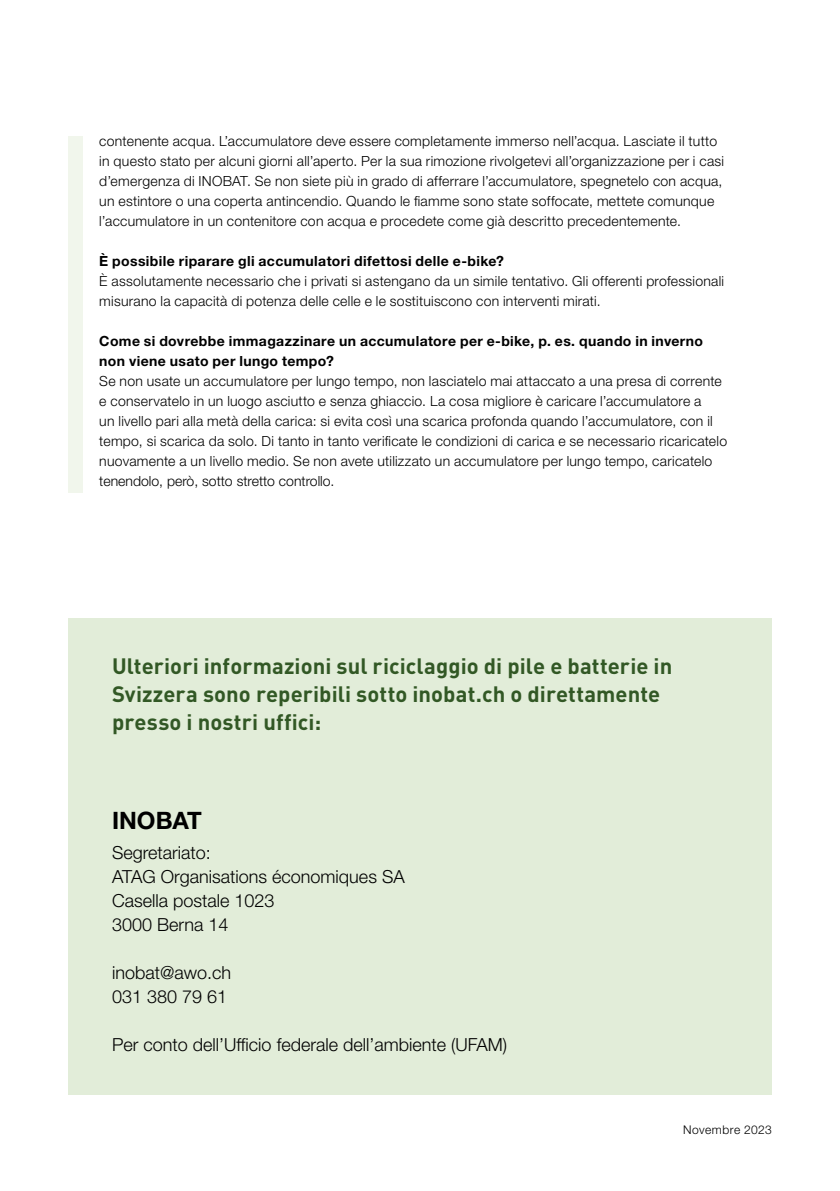
<style>
.page{position:relative;width:840px;height:1191px;background:#fff}
.page>*{position:absolute;margin:0;border:0;box-sizing:border-box;transform-origin:0 0}
.t1{font:700 24px "Helvetica Neue LT Std";color:#000}
.t2{font:700 22px/28px "DIN Pro";letter-spacing:.005em;color:#325825}
.t3{font:300 18px/24px "Helvetica Neue LT Std";color:#000}
.t4{font:300 14px/20px "Helvetica Neue LT Std";letter-spacing:.02em;color:#000}
.t5{font:700 14px/20px "Helvetica Neue LT Std";letter-spacing:.025em;color:#000}
.t6{font:300 12px "Helvetica Neue LT Std";letter-spacing:.035em;color:#000}
</style>
<div class="page">
<div style="left:68px;top:136px;width:14px;height:356px;background:#f1f6ec"></div>
<div style="left:68px;top:618px;width:703px;height:476px;background:#e2edd9"></div>
<p class="t4" style="left:99px;top:131px;width:626px">contenente acqua. L’accumulatore deve essere completamente immerso nell’acqua. Lasciate il tutto in questo stato per alcuni giorni all’aperto. Per la sua rimozione rivolgetevi all’organizzazione per i casi d’emergenza di INOBAT. Se non siete più in grado di afferrare l’accumulatore, spegnetelo con acqua, un estintore o una coperta antincendio. Quando le fiamme sono state soffocate, mettete comunque l’accumulatore in un contenitore con acqua e procedete come già descritto precedentemente.</p>
<p class="t5" style="left:99px;top:251px;width:406px">È possibile riparare gli accumulatori difettosi delle e-bike?</p>
<p class="t4" style="left:99px;top:271px;width:626px">È assolutamente necessario che i privati si astengano da un simile tentativo. Gli offerenti professionali misurano la capacità di potenza delle celle e le sostituiscono con interventi mirati.</p>
<p class="t5" style="left:99px;top:331px;width:605px">Come si dovrebbe immagazzinare un accumulatore per e-bike, p. es. quando in inverno non viene usato per lungo tempo?</p>
<p class="t4" style="left:99px;top:371px;width:629px">Se non usate un accumulatore per lungo tempo, non lasciatelo mai attaccato a una presa di corrente e conservatelo in un luogo asciutto e senza ghiaccio. La cosa migliore è caricare l’accumulatore a<br>un livello pari alla metà della carica: si evita così una scarica profonda quando l’accumulatore, con il tempo, si scarica da solo. Di tanto in tanto verificate le condizioni di carica e se necessario ricaricatelo nuovamente a un livello medio. Se non avete utilizzato un accumulatore per lungo tempo, caricatelo tenendolo, però, sotto stretto controllo.</p>
<h2 class="t2" style="left:112px;top:649px;width:561px">Ulteriori informazioni sul riciclaggio di pile e batterie in<br>Svizzera sono reperibili sotto inobat.ch o direttamente presso i nostri uffici:</h2>
<h1 class="t1" style="left:112px;top:805px;width:91px">INOBAT</h1>
<p class="t3" style="left:112px;top:840px;width:294px">Segretariato:<br>ATAG Organisations économiques SA<br>Casella postale 1023<br>3000 Berna 14</p>
<p class="t3" style="left:112px;top:960px;width:121px">inobat@awo.ch<br>031 380 79 61</p>
<p class="t3" style="left:112px;top:1032px;width:396px">Per conto dell’Ufficio federale dell’ambiente (UFAM)</p>
<p class="t6" style="left:682px;top:1122px;width:90px">Novembre 2023</p>
</div>
